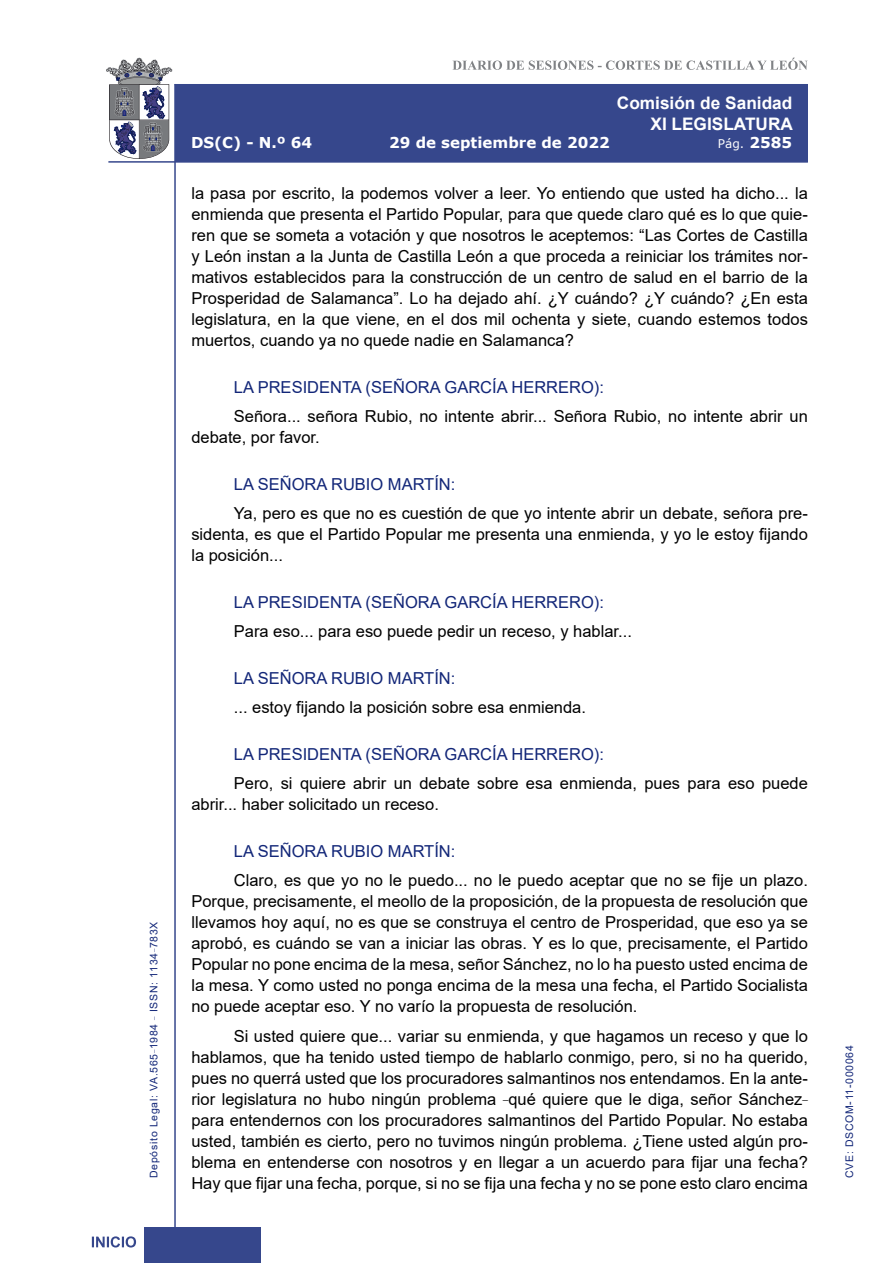
<style>
.page{position:relative;width:893px;height:1263px;background:#fff}
.page>*{position:absolute;margin:0;border:0;box-sizing:border-box;transform-origin:0 0}
.t1{font:700 17.25px/20.7px "Arial";color:#fff;text-align:right}
.t2{font:16.5px/21px "Arial";color:#000;text-align:justify}
.Orador{font:16.5px "Arial";color:#122678}
.t3{font:700 15px "Verdana";color:#fff}
.t4{font:12px "Verdana";color:#fff}
.t5{font:10.5px "Arial";letter-spacing:.065em;color:#122678}
.s1{font-weight:700;font-size:15px}
</style>
<div class="page">
<svg style="left:452px;top:58px;width:356px;height:12px"></svg>
<hr style="left:174px;top:84px;width:2px;height:1179px;background:#36478c">
<div style="left:144px;top:1227px;width:117px;height:36px;background:#36478c"></div>
<div style="left:175px;top:84px;width:633px;height:78px;background:#36478c"></div>
<hr style="left:108px;top:161px;width:700px;height:2px;background:#36478c">
<svg style="left:92px;top:1236px;width:44px;height:11px"></svg>
<svg style="left:106px;top:58px;width:66px;height:101px"></svg>
<p class="t5" style="left:146px;top:1178px;width:258px;rotate:-90deg">Depósito Legal: VA.565<sup>_</sup>1984 <sup>_</sup> ISSN: 1134<sup>_</sup>783X</p>
<p class="t1" style="left:617px;top:93px;width:178px">Comisión de Sanidad<br>XI LEGISLATURA</p>
<p class="t3" style="left:191px;top:132px;width:123px">DS(C) - N.º 64</p>
<p class="t3" style="left:389px;top:132px;width:222px">29 de septiembre de 2022</p>
<p class="t4" style="left:718px;top:135px;width:76px">Pág. <span class="s1">2585</span></p>
<p class="t2" style="left:191px;top:183px;width:618px">la pasa por escrito, la podemos volver a leer. Yo entiendo que usted ha dicho... la enmienda que presenta el Partido Popular, para que quede claro qué es lo que quie&shy;ren que se someta a votación y que nosotros le aceptemos: “Las Cortes de Castilla y León instan a la Junta de Castilla León a que proceda a reiniciar los trámites nor&shy;mativos establecidos para la construcción de un centro de salud en el barrio de la Prosperidad de Salamanca”. Lo ha dejado ahí. ¿Y cuándo? ¿Y cuándo? ¿En esta legislatura, en la que viene, en el dos mil ochenta y siete, cuando estemos todos muertos, cuando ya no quede nadie en Salamanca?</p>
<p class="Orador" style="left:234px;top:375px;width:372px">LA PRESIDENTA (SEÑORA GARCÍA HERRERO):</p>
<p class="t2" style="left:191px;top:406px;width:618px;text-indent:43px">Señora... señora Rubio, no intente abrir... Señora Rubio, no intente abrir un debate, por favor.</p>
<p class="Orador" style="left:234px;top:472px;width:223px">LA SEÑORA RUBIO MARTÍN:</p>
<p class="t2" style="left:191px;top:503px;width:618px;text-indent:43px">Ya, pero es que no es cuestión de que yo intente abrir un debate, señora pre&shy;sidenta, es que el Partido Popular me presenta una enmienda, y yo le estoy fijando la posición...</p>
<p class="Orador" style="left:234px;top:590px;width:372px">LA PRESIDENTA (SEÑORA GARCÍA HERRERO):</p>
<p class="t2" style="left:234px;top:621px;width:400px">Para eso... para eso puede pedir un receso, y hablar...</p>
<p class="Orador" style="left:234px;top:666px;width:223px">LA SEÑORA RUBIO MARTÍN:</p>
<p class="t2" style="left:234px;top:697px;width:354px">... estoy fijando la posición sobre esa enmienda.</p>
<p class="Orador" style="left:234px;top:743px;width:372px">LA PRESIDENTA (SEÑORA GARCÍA HERRERO):</p>
<p class="t2" style="left:191px;top:773px;width:618px;text-indent:43px">Pero, si quiere abrir un debate sobre esa enmienda, pues para eso puede abrir... haber solicitado un receso.</p>
<p class="Orador" style="left:234px;top:840px;width:223px">LA SEÑORA RUBIO MARTÍN:</p>
<p class="t2" style="left:191px;top:870px;width:618px;text-indent:43px">Claro, es que yo no le puedo... no le puedo aceptar que no se fije un plazo.<br>Porque, precisamente, el meollo de la proposición, de la propuesta de resolución que llevamos hoy aquí, no es que se construya el centro de Prosperidad, que eso ya se aprobó, es cuándo se van a iniciar las obras. Y es lo que, precisamente, el Partido Popular no pone encima de la mesa, señor Sánchez, no lo ha puesto usted encima de la mesa. Y como usted no ponga encima de la mesa una fecha, el Partido Socialista no puede aceptar eso. Y no varío la propuesta de resolución.</p>
<p class="t2" style="left:191px;top:1025px;width:618px;text-indent:43px">Si usted quiere que... variar su enmienda, y que hagamos un receso y que lo hablamos, que ha tenido usted tiempo de hablarlo conmigo, pero, si no ha querido, pues no querrá usted que los procuradores salmantinos nos entendamos. En la ante&shy;rior legislatura no hubo ningún problema <sup>_</sup>qué quiere que le diga, señor Sánchez<sup>_ </sup>para entendernos con los procuradores salmantinos del Partido Popular. No estaba usted, también es cierto, pero no tuvimos ningún problema. ¿Tiene usted algún pro&shy;blema en entenderse con nosotros y en llegar a un acuerdo para fijar una fecha?<br>Hay que fijar una fecha, porque, si no se fija una fecha y no se pone esto claro encima</p>
<p class="t5" style="left:842px;top:1178px;width:134px;rotate:-90deg">CVE: DSCOM-11-000064</p>
</div>
